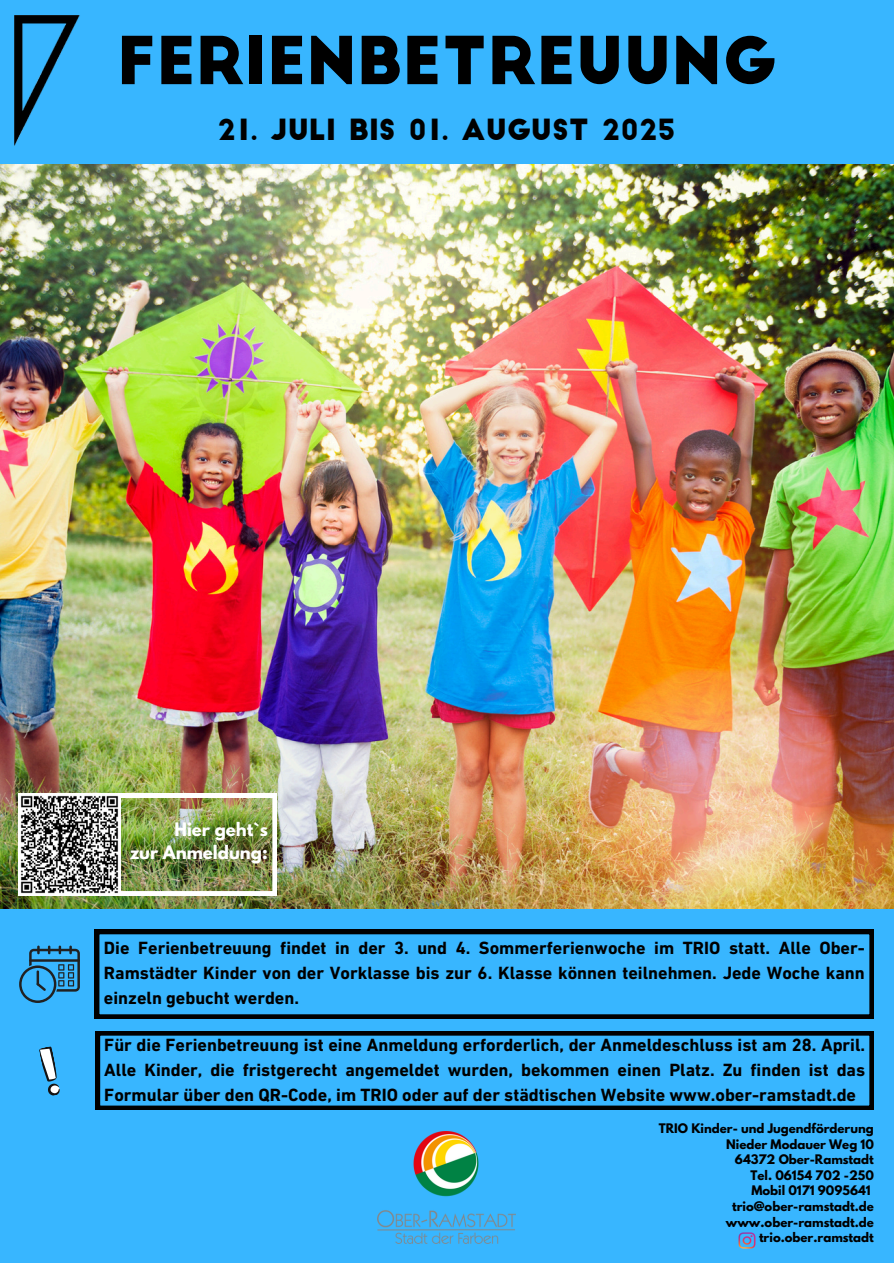
<style>
.page{position:relative;width:894px;height:1264px;background:#fff}
.page>*{position:absolute;margin:0;border:0;box-sizing:border-box;transform-origin:0 0}
.t1{font:64.5px "Big John";color:#000}
.t2{font:28.5px "Big John";color:#000}
.t3{font:700 18px/24.8px "DIN Next LT Pro";color:#000;text-align:justify}
.t4{font:700 16.5px/22.5px "League Spartan";color:#fff;text-align:right}
.t5{font:700 11.7px "League Spartan";color:#000}
</style>
<div class="page">
<div style="left:0;top:844px;width:893px;height:419px;background:#38b6ff"></div>
<svg style="left:19px;top:945px;width:61px;height:57px"></svg>
<svg style="left:39px;top:1046px;width:21px;height:50px"></svg>
<svg style="left:95px;top:929px;width:778px;height:89px"></svg>
<svg style="left:96px;top:1031px;width:777px;height:78px"></svg>
<img style="left:378px;top:1131px;width:137px;height:112px">
<div style="left:0;top:0;width:893px;height:164px;background:#38b6ff"></div>
<img style="left:14px;top:15px;width:66px;height:131px">
<img style="left:738px;top:1232px;width:18px;height:17px">
<img style="left:0;top:164px;width:893px;height:744px">
<img style="left:121px;top:793px;width:156px;height:102px">
<img style="left:18px;top:793px;width:103px;height:102px">
<p class="t1" style="left:117px;top:36px;width:660px">FERIENBETREUUNG</p>
<p class="t2" style="left:217px;top:119px;width:460px">21. JULI BIS 01. AUGUST 2025</p>
<h2 class="t4" style="left:130px;top:820px;width:139px">Hier geht`s<br>zur Anmeldung:</h2>
<p class="t3" style="left:104px;top:937px;width:762px">Die Ferienbetreuung findet in der 3. und 4. Sommerferienwoche im TRIO statt. Alle Ober-Ramstädter Kinder von der Vorklasse bis zur 6. Klasse können teilnehmen. Jede Woche kann einzeln gebucht werden.</p>
<p class="t3" style="left:104px;top:1034px;width:762px">Für die Ferienbetreuung ist eine Anmeldung erforderlich, der Anmeldeschluss ist am 28. April.<br>Alle Kinder, die fristgerecht angemeldet wurden, bekommen einen Platz. Zu finden ist das Formular über den QR-Code, im TRIO oder auf der städtischen Website www.ober-ramstadt.de</p>
<p class="t5" style="left:658px;top:1122px;width:216px">TRIO Kinder- und Jugendförderung</p>
<h1 class="t5" style="left:726px;top:1138px;width:149px">Nieder Modauer Weg 10</h1>
<p class="t5" style="left:734px;top:1153px;width:140px">64372 Ober-Ramstadt</p>
<h2 class="t5" style="left:750px;top:1169px;width:125px">Tel. 06154 702 -250</h2>
<p class="t5" style="left:751px;top:1184px;width:121px">Mobil 0171 9095641</p>
<p class="t5" style="left:731px;top:1200px;width:143px">trio@ober-ramstadt.de</p>
<p class="t5" style="left:725px;top:1215px;width:149px">www.ober-ramstadt.de</p>
<h2 class="t5" style="left:758px;top:1231px;width:116px">trio.ober.ramstadt</h2>
</div>
